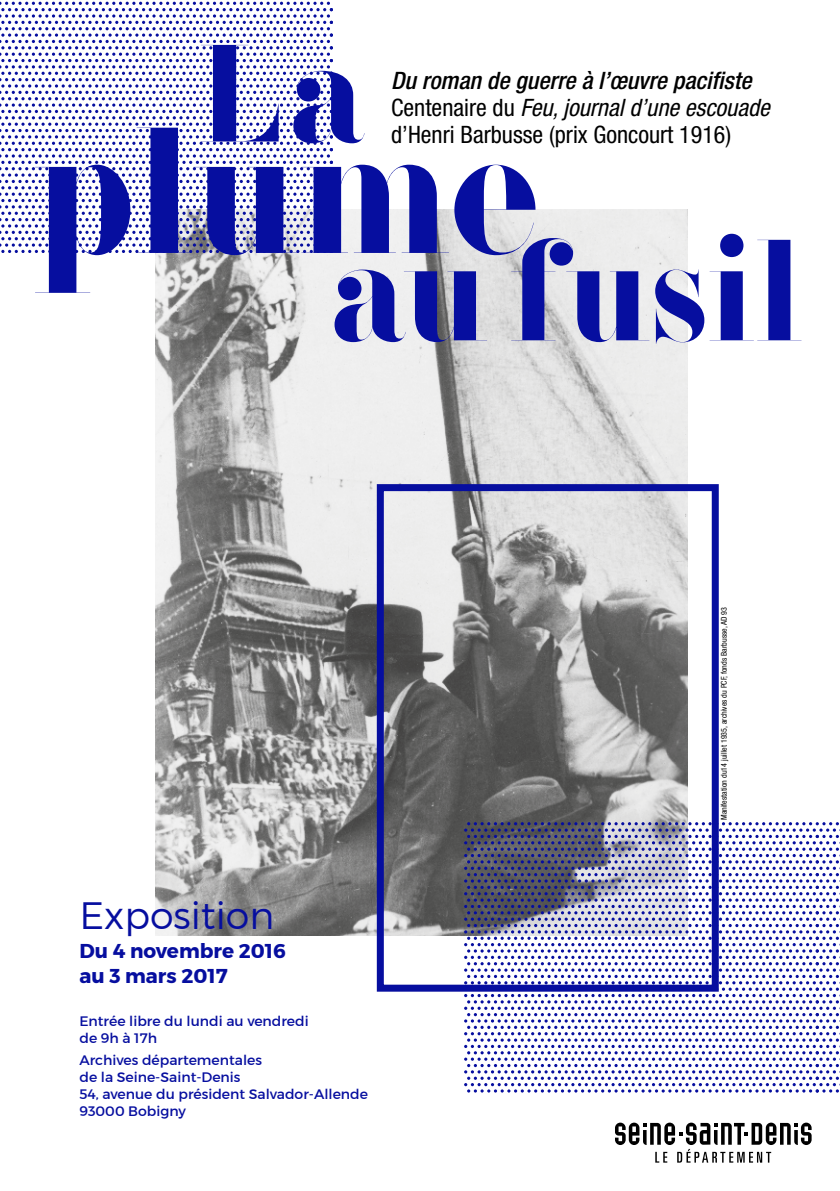
<style>
.page{position:relative;width:840px;height:1191px;background:#fff}
.page>*{position:absolute;margin:0;border:0;box-sizing:border-box;transform-origin:0 0}
.t1{font:172px "F37 Bella";color:#060e9f}
.t2{font:138px/198.8px "F37 Bella";color:#060e9f}
.t3{font:300 38px "Montserrat";color:#060e9f}
.t4{font:condensed 24px/27px "Helvetica Neue LT Std";color:#000}
.t5{font:700 20px/25px "Montserrat";color:#060e9f}
.t6{font:14px/16.8px "Montserrat";color:#060e9f}
.t7{font:condensed 8px "Helvetica Neue LT Std";color:#000}
.s1{font-weight:500;font-style:italic}
.s2{font-style:italic}
</style>
<div class="page">
<img style="left:155px;top:210px;width:532px;height:725px">
<svg style="left:464px;top:822px;width:376px;height:270px"></svg>
<svg style="left:0;top:2px;width:333px;height:251px"></svg>
<div style="left:376px;top:484px;width:342px;height:507px;border:7px solid #060e9f"></div>
<svg style="left:615px;top:1122px;width:196px;height:40px"></svg>
<h2 class="t2" style="left:330px;top:-5px;width:474px;text-indent:-132px">La<br>au fusil</h2>
<h3 class="t4" style="left:391px;top:67px;width:380px"><span class="s1">Du roman de guerre à l’œuvre pacifiste<br></span>Centenaire du <span class="s2">Feu, journal d’une escouade </span>d’Henri Barbusse (prix Goncourt 1916)</h3>
<h1 class="t1" style="left:32px;top:93px;width:506px">plume</h1>
<h3 class="t3" style="left:79px;top:892px;width:196px">Exposition</h3>
<h3 class="t5" style="left:79px;top:939px;width:208px">Du 4 novembre 2016 au 3 mars 2017</h3>
<p class="t6" style="left:79px;top:1012px;width:231px">Entrée libre du lundi au vendredi de 9h à 17h</p>
<p class="t6" style="left:79px;top:1051px;width:290px">Archives départementales<br>de la Seine-Saint-Denis<br>54, avenue du président Salvador-Allende<br>93000 Bobigny</p>
<p class="t7" style="left:718px;top:820px;width:214px;rotate:-90deg">Manifestation du14 juillet 1935, archives du PCF, fonds Barbusse, AD 93</p>
</div>
